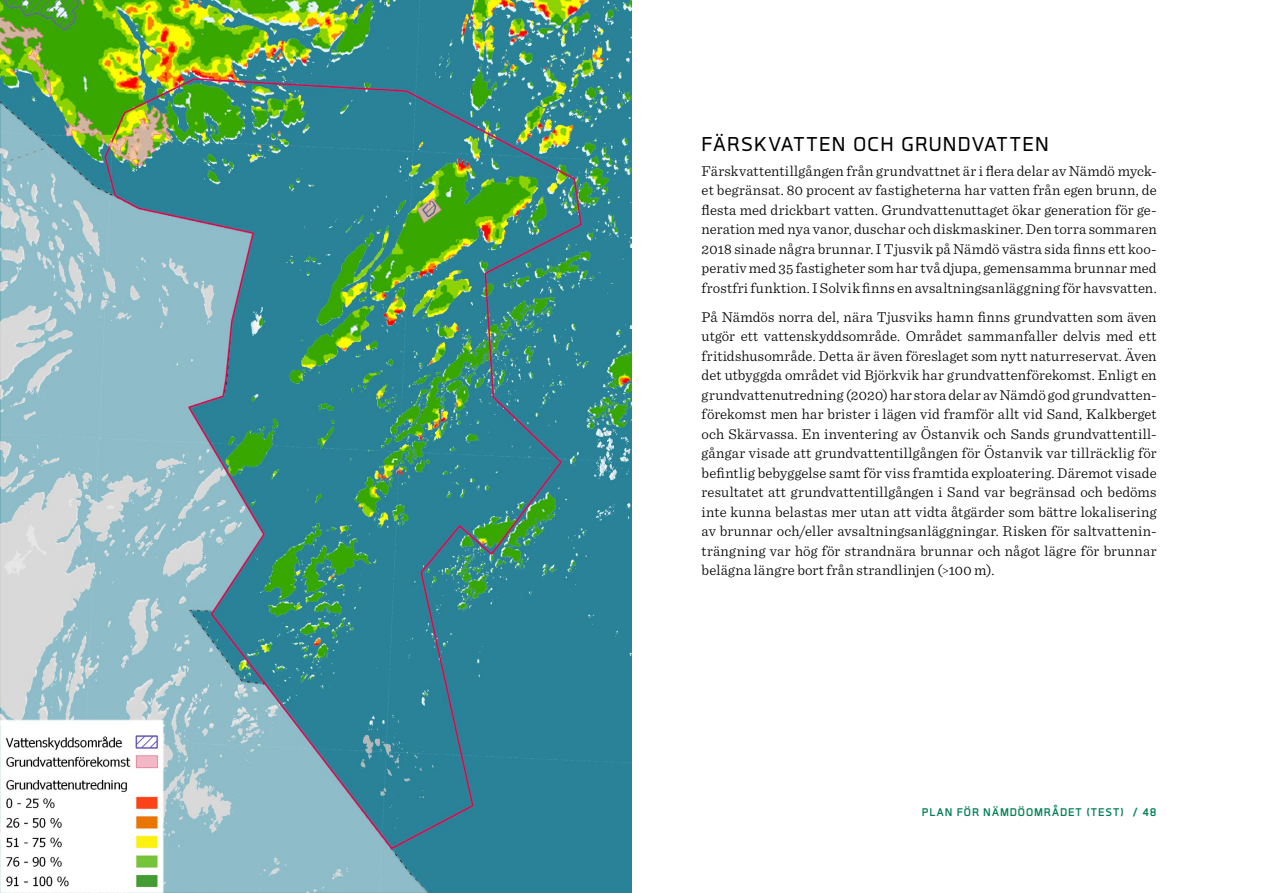
<style>
.page{position:relative;width:1263px;height:893px;background:#fff}
.page>*{position:absolute;margin:0;border:0;box-sizing:border-box;transform-origin:0 0}
.t1{font:27px "Gram.Regular";letter-spacing:.05em;color:#000}
.t2{font:300 15px/19.5px "Sentinel";letter-spacing:.015em;color:#000;text-align:justify}
.t3{font:15px "Gram.bold";letter-spacing:.065em;color:#007e54}
</style>
<div class="page">
<img style="left:0;top:0;width:631px;height:893px">
<h1 class="t1" style="left:702px;top:130px;width:348px">FÄRSKVATTEN OCH GRUNDVATTEN</h1>
<p class="t2" style="left:702px;top:160px;width:456px">Färskvattentillgången från grundvattnet är i flera delar av Nämdö myck&shy;et begränsat. 80 procent av fastigheterna har vatten från egen brunn, de flesta med drickbart vatten. Grundvattenuttaget ökar generation för ge&shy;neration med nya vanor, duschar och diskmaskiner. Den torra sommaren 2018 sinade några brunnar. I Tjusvik på Nämdö västra sida finns ett koo&shy;perativ med 35 fastigheter som har två djupa, gemensamma brunnar med frostfri funktion. I Solvik finns en avsaltningsanläggning för havsvatten.</p>
<p class="t2" style="left:702px;top:306px;width:457px">På Nämdös norra del, nära Tjusviks hamn finns grundvatten som även utgör ett vattenskyddsområde. Området sammanfaller delvis med ett fritidshusområde. Detta är även föreslaget som nytt naturreservat. Även det utbyggda området vid Björkvik har grundvattenförekomst. Enligt en grundvattenutredning (2020) har stora delar av Nämdö god grundvatten&shy;förekomst men har brister i lägen vid framför allt vid Sand, Kalkberget och Skärvassa. En inventering av Östanvik och Sands grundvattentill&shy;gångar visade att grundvattentillgången för Östanvik var tillräcklig för befintlig bebyggelse samt för viss framtida exploatering. Däremot visade resultatet att grundvattentillgången i Sand var begränsad och bedöms inte kunna belastas mer utan att vidta åtgärder som bättre lokalisering av brunnar och/eller avsaltningsanläggningar. Risken för saltvattenin&shy;trängning var hög för strandnära brunnar och något lägre för brunnar belägna längre bort från strandlinjen (&gt;100 m).</p>
<p class="t3" style="left:922px;top:804px;width:16px">PLAN</p>
<p class="t3" style="left:957px;top:804px;width:9px">FÖR</p>
<p class="t3" style="left:983px;top:804px;width:18px">NÄMDÖOMRÅDET</p>
<p class="t3" style="left:1086px;top:804px;width:72px">(TEST) / 48</p>
</div>
